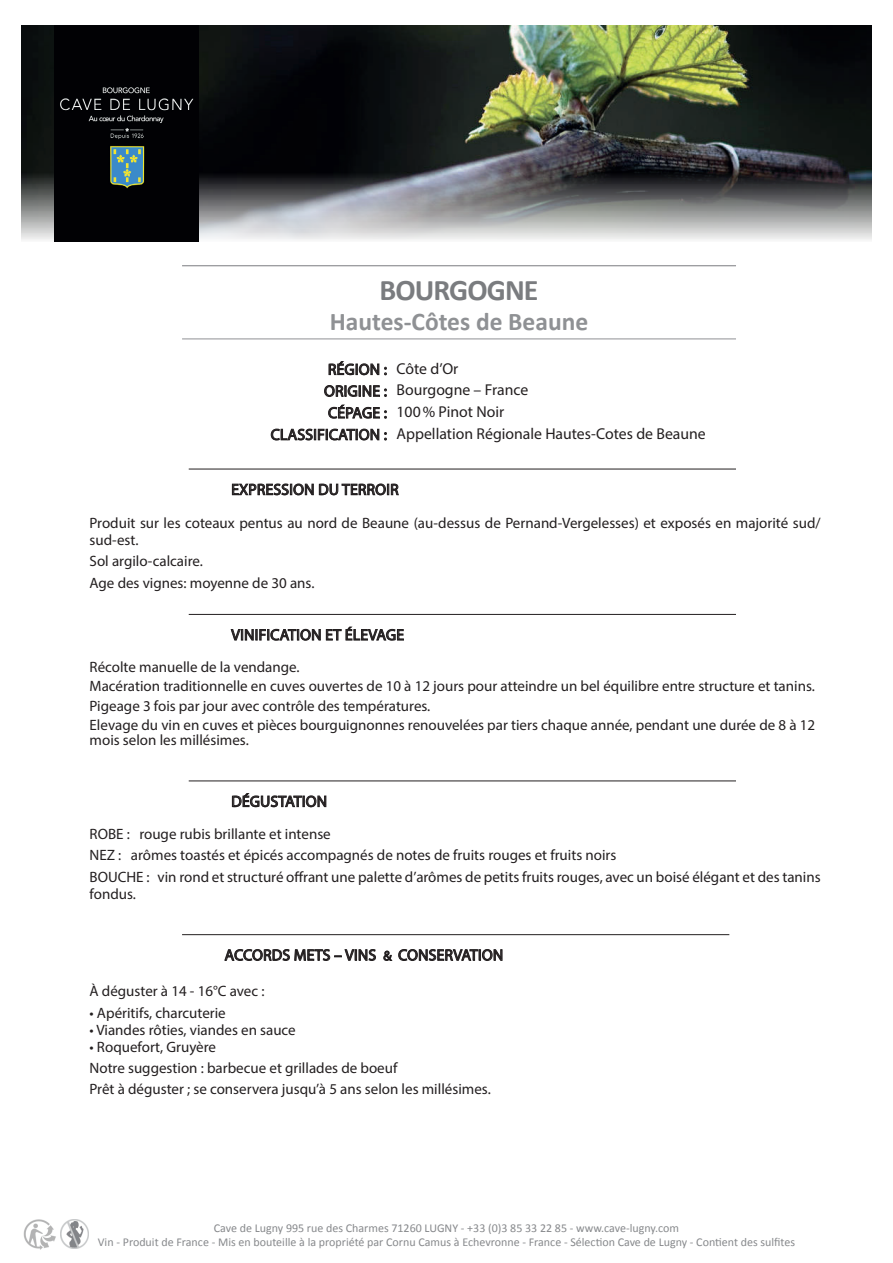
<style>
.page{position:relative;width:893px;height:1263px;background:#fff}
.page>*{position:absolute;margin:0;border:0;box-sizing:border-box;transform-origin:0 0}
.t1{font:700 30px "Calibri";letter-spacing:-.03em;color:#7a7c7f}
.t2{font:700 25.5px "Calibri";color:#8f9194}
.t3{font:15.75px/21.8px "Myriad Pro";letter-spacing:.01em;color:#231f20}
.t4{font:15px/21.5px "Myriad Pro";color:#231f20}
.t5{font:12px/14.4px "Calibri";color:#87898c;text-align:center}
.s1{font-size:13.5px}
</style>
<div class="page">
<img style="left:22px;top:26px;width:849px;height:214px">
<hr style="left:182px;top:265px;width:554px;height:1px;background:#7a7c7f">
<hr style="left:189px;top:469px;width:547px;height:1px;background:#231f20">
<svg style="left:232px;top:483px;width:167px;height:13px"></svg>
<hr style="left:189px;top:614px;width:547px;height:1px;background:#231f20">
<svg style="left:230px;top:626px;width:174px;height:15px"></svg>
<hr style="left:189px;top:781px;width:547px;height:1px;background:#231f20">
<svg style="left:231px;top:793px;width:96px;height:15px"></svg>
<hr style="left:182px;top:934px;width:547px;height:1px;background:#231f20">
<svg style="left:224px;top:949px;width:152px;height:12px"></svg>
<svg style="left:383px;top:949px;width:120px;height:12px"></svg>
<svg style="left:328px;top:361px;width:59px;height:15px"></svg>
<svg style="left:270px;top:385px;width:117px;height:56px"></svg>
<img style="left:54px;top:26px;width:145px;height:215px">
<hr style="left:182px;top:339px;width:554px;height:1px;background:#8f9194">
<img style="left:23px;top:1219px;width:33px;height:31px">
<img style="left:60px;top:1220px;width:29px;height:28px">
<h1 class="t1" style="left:379px;top:271px;width:161px">BOURGOGNE</h1>
<h2 class="t2" style="left:330px;top:305px;width:260px">Hautes-Côtes de Beaune</h2>
<p class="t3" style="left:271px;top:358px;width:118px;text-align:right">RÉGION :<br>ORIGINE :<br>CÉPAGE :<br>CLASSIFICATION :</p>
<p class="t3" style="left:397px;top:357px;width:311px">Côte d’Or<br>Bourgogne – France<br>100% Pinot Noir<br>Appellation Régionale Hautes-Cotes de Beaune</p>
<p class="t3" style="left:231px;top:478px;width:169px">EXPRESSION DU TERROIR</p>
<p class="t4" style="left:90px;top:514px;width:733px;line-height:17.2px">Produit sur les coteaux pentus au nord de Beaune (au-dessus de Pernand-Vergelesses) et exposés en majorité sud/ sud-est.</p>
<p class="t4" style="left:90px;top:550px;width:226px">Sol argilo-calcaire.<br>Age des vignes: moyenne de 30 ans.</p>
<p class="t3" style="left:231px;top:624px;width:174px">VINIFICATION ET ÉLEVAGE</p>
<p class="t4" style="left:90px;top:657px;width:727px;line-height:19.2px">Récolte manuelle de la vendange.<br>Macération traditionnelle en cuves ouvertes de 10 à 12 jours pour atteindre un bel équilibre entre structure et tanins.<br>Pigeage 3 fois par jour avec contrôle des températures.<br>Elevage du vin en cuves et pièces bourguignonnes renouvelées par tiers chaque année, pendant une durée de 8 à 12</p>
<p class="t4" style="left:90px;top:729px;width:161px">mois selon les millésimes.</p>
<p class="t3" style="left:231px;top:790px;width:97px">DÉGUSTATION</p>
<p class="t4" style="left:90px;top:822px;width:733px">ROBE : rouge rubis brillante et intense<br>NEZ : arômes toastés et épicés accompagnés de notes de fruits rouges et fruits noirs<br>BOUCHE : vin rond et structuré offrant une palette d’arômes de petits fruits rouges, avec un boisé élégant et des tanins</p>
<p class="t4" style="left:90px;top:883px;width:48px">fondus.</p>
<p class="t3" style="left:225px;top:944px;width:280px">ACCORDS METS – VINS <span class="s1">&amp;</span> CONSERVATION</p>
<p class="t4" style="left:90px;top:980px;width:176px">À déguster à 14 - 16°C avec :</p>
<p class="t4" style="left:90px;top:1002px;width:138px">• Apéritifs, charcuterie</p>
<p class="t4" style="left:90px;top:1019px;width:208px">• Viandes rôties, viandes en sauce</p>
<p class="t4" style="left:90px;top:1037px;width:403px;line-height:20.7px">• Roquefort, Gruyère<br>Notre suggestion : barbecue et grillades de boeuf<br>Prêt à déguster ; se conservera jusqu’à 5 ans selon les millésimes.</p>
<p class="t5" style="left:98px;top:1221px;width:699px">Cave de Lugny 995 rue des Charmes 71260 LUGNY - +33 (0)3 85 33 22 85 - www.cave-lugny.com<br>Vin - Produit de France - Mis en bouteille à la propriété par Cornu Camus à Echevronne - France - Sélection Cave de Lugny - Contient des sulfites</p>
</div>
